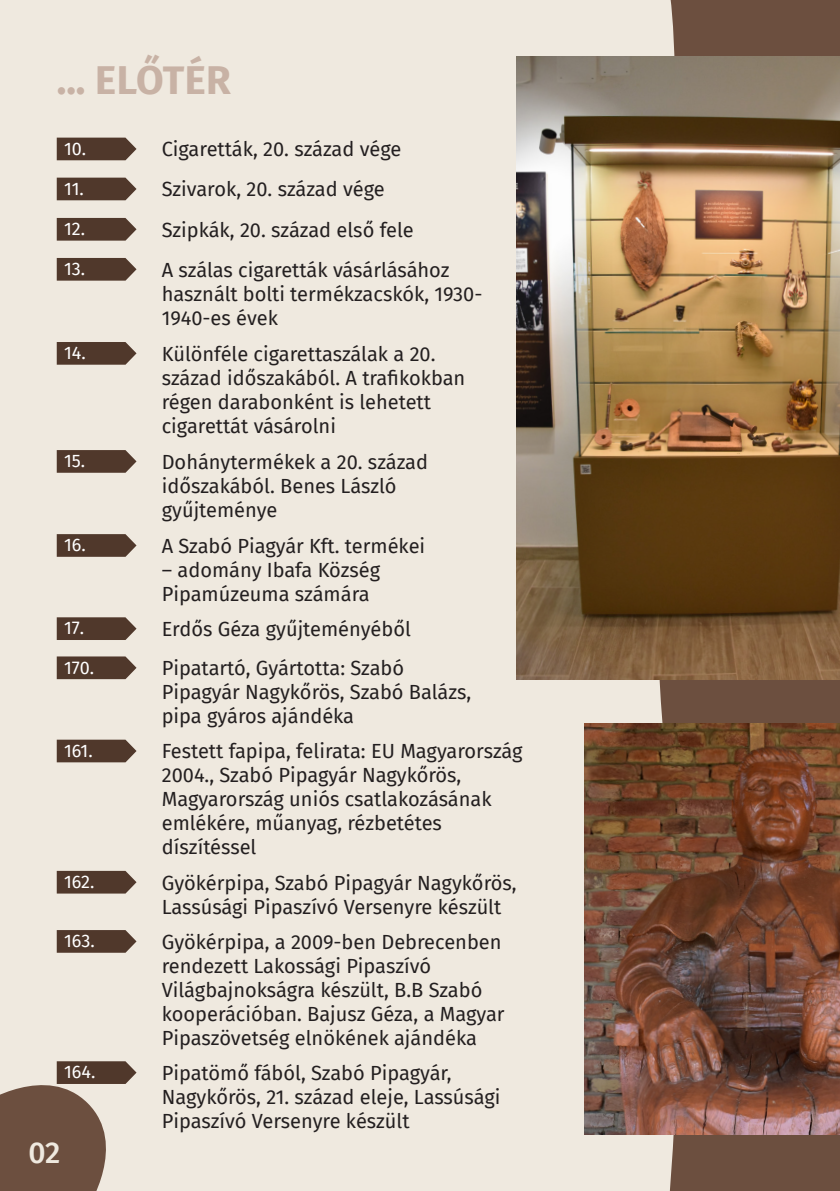
<style>
.page{position:relative;width:840px;height:1191px;background:#fff}
.page>*{position:absolute;margin:0;border:0;box-sizing:border-box;transform-origin:0 0}
.t1{font:700 40px "Fira Sans";letter-spacing:.01em;color:#c8b2a5}
.t2{font:500 30px "Fira Sans";color:#efe9df}
.t3{font:20px/24px "Fira Sans";color:#231f20}
.t4{font:18px "Fira Sans";color:#fff}
</style>
<div class="page">
<div style="left:0;top:0;width:839px;height:1191px;background:#efe9df"></div>
<div style="left:57px;top:138px;width:79px;height:22px;background:#50382b"></div>
<div style="left:57px;top:178px;width:79px;height:22px;background:#50382b"></div>
<svg style="left:57px;top:218px;width:79px;height:23px;background:#5c4539"></svg>
<svg style="left:57px;top:258px;width:79px;height:23px;background:#5c4538"></svg>
<svg style="left:57px;top:342px;width:79px;height:23px;background:#5c4538"></svg>
<svg style="left:57px;top:450px;width:79px;height:23px;background:#5c4538"></svg>
<svg style="left:57px;top:534px;width:79px;height:23px;background:#5b4538"></svg>
<svg style="left:57px;top:617px;width:79px;height:23px;background:#5c4538"></svg>
<svg style="left:57px;top:656px;width:79px;height:23px;background:#5d4639"></svg>
<svg style="left:57px;top:739px;width:79px;height:23px;background:#5e473b"></svg>
<div style="left:57px;top:871px;width:79px;height:22px;background:#50382b"></div>
<svg style="left:57px;top:930px;width:79px;height:22px;background:#5a4336"></svg>
<svg style="left:647px;top:0;width:192px;height:1191px;background:#7b6151"></svg>
<img style="left:516px;top:57px;width:323px;height:622px">
<img style="left:584px;top:723px;width:255px;height:411px">
<svg style="left:0;top:1061px;width:136px;height:130px"></svg>
<p class="t1" style="left:57px;top:46px;width:175px">... ELŐTÉR</p>
<p class="t4" style="left:64px;top:135px;width:24px">10.</p>
<p class="t3" style="left:162px;top:137px;width:241px">Cigaretták, 20. század vége</p>
<p class="t4" style="left:64px;top:175px;width:21px">11.</p>
<p class="t3" style="left:162px;top:177px;width:224px">Szivarok, 20. század vége</p>
<p class="t4" style="left:64px;top:215px;width:23px">12.</p>
<p class="t3" style="left:162px;top:217px;width:253px">Szipkák, 20. század első fele</p>
<p class="t3" style="left:162px;top:257px;width:322px">A szálas cigaretták vásárlásához használt bolti termékzacskók, 1930-<br>1940-es évek</p>
<p class="t4" style="left:64px;top:255px;width:23px">13.</p>
<p class="t4" style="left:64px;top:339px;width:23px">14.</p>
<p class="t3" style="left:162px;top:341px;width:305px">Különféle cigarettaszálak a 20. század időszakából. A trafikokban régen darabonként is lehetett cigarettát vásárolni</p>
<p class="t4" style="left:64px;top:447px;width:23px">15.</p>
<p class="t3" style="left:162px;top:449px;width:267px">Dohánytermékek a 20. század időszakából. Benes László gyűjteménye</p>
<p class="t4" style="left:64px;top:531px;width:23px">16.</p>
<p class="t3" style="left:162px;top:533px;width:265px">A Szabó Piagyár Kft. termékei</p>
<p class="t3" style="left:162px;top:557px;width:220px">– adomány Ibafa Község<br>Pipamúzeuma számára</p>
<p class="t4" style="left:64px;top:614px;width:22px">17.</p>
<p class="t3" style="left:162px;top:616px;width:250px">Erdős Géza gyűjteményéből</p>
<p class="t3" style="left:162px;top:655px;width:311px">Pipatartó, Gyártotta: Szabó<br>Pipagyár Nagykőrös, Szabó Balázs, pipa gyáros ajándéka</p>
<p class="t4" style="left:64px;top:653px;width:31px">170.</p>
<p class="t4" style="left:64px;top:737px;width:30px">161.</p>
<p class="t3" style="left:162px;top:739px;width:362px">Festett fapipa, felirata: EU Magyarország<br>2004., Szabó Pipagyár Nagykőrös,<br>Magyarország uniós csatlakozásának emlékére, műanyag, rézbetétes díszítéssel</p>
<p class="t4" style="left:64px;top:868px;width:32px">162.</p>
<p class="t3" style="left:162px;top:870px;width:356px">Gyökérpipa, Szabó Pipagyár Nagykőrös,<br>Lassúsági Pipaszívó Versenyre készült</p>
<p class="t4" style="left:64px;top:927px;width:32px">163.</p>
<p class="t3" style="left:162px;top:929px;width:344px">Gyökérpipa, a 2009-ben Debrecenben rendezett Lakossági Pipaszívó Világbajnokságra készült, B.B Szabó kooperációban. Bajusz Géza, a Magyar Pipaszövetség elnökének ajándéka</p>
<p class="t4" style="left:64px;top:1058px;width:33px">164.</p>
<p class="t3" style="left:162px;top:1060px;width:340px">Pipatömő fából, Szabó Pipagyár,<br>Nagykőrös, 21. század eleje, Lassúsági<br>Pipaszívó Versenyre készült</p>
<h2 class="t2" style="left:28px;top:1128px;width:34px">02</h2>
</div>
